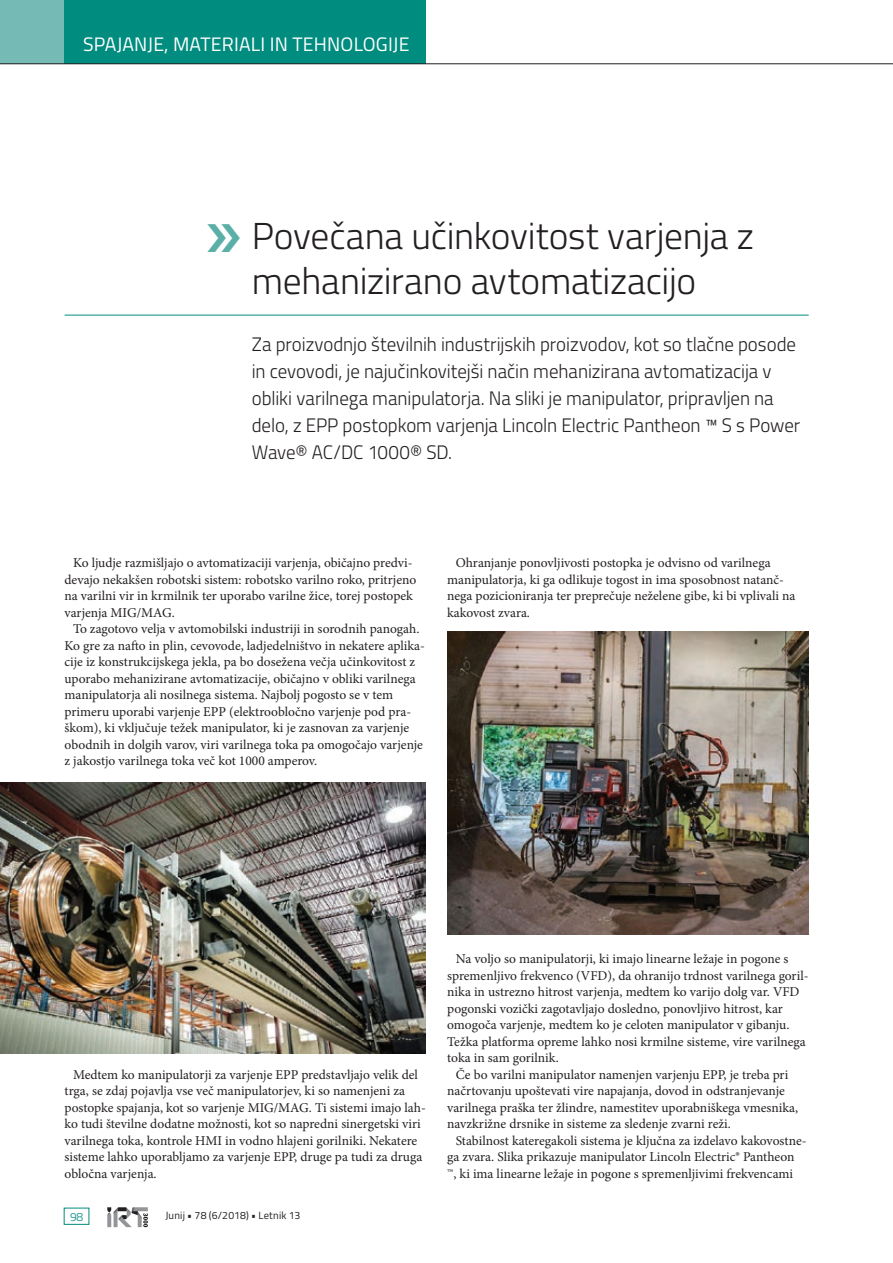
<style>
.page{position:relative;width:893px;height:1263px;background:#fff}
.page>*{position:absolute;margin:0;border:0;box-sizing:border-box;transform-origin:0 0}
.Članek_naslov{font:300 37.5px/45px "Titillium";letter-spacing:-.005em;color:#231f20}
.Članek_naslov-2{font:300 19.5px/27px "Titillium";letter-spacing:-.005em;color:#231f20}
.t1{font:19.5px "Titillium";letter-spacing:.01em;color:#fff}
.vsebina_-_body_text{font:13.5px/16.5px "Minion Pro";color:#231f20}
.t2{font:300 12px "Titillium";color:#008c7e}
.t3{font:10.5px "Titillium";letter-spacing:.02em;color:#231f20}
</style>
<div class="page">
<svg style="left:107px;top:1207px;width:41px;height:20px"></svg>
<div style="left:64px;top:1208px;width:25px;height:17px;border:1px solid #008c7e"></div>
<div style="left:64px;top:0;width:361px;height:64px;background:#008c7e"></div>
<div style="left:0;top:0;width:64px;height:64px;background:#75bab4"></div>
<hr style="left:65px;top:315px;width:744px;height:1px;background:#008c7e">
<img style="left:0;top:783px;width:426px;height:271px">
<img style="left:447px;top:631px;width:362px;height:304px">
<hr style="left:0;top:63px;width:893px;height:1px;background:#231f20">
<h2 class="t1" style="left:83px;top:30px;width:328px">SPAJANJE, MATERIALI IN TEHNOLOGIJE</h2>
<p class="Članek_naslov" style="left:252px;top:212px;width:504px">Povečana učinkovitost varjenja z mehanizirano avtomatizacijo</p>
<p class="Članek_naslov-2" style="left:252px;top:330px;width:550px">Za proizvodnjo številnih industrijskih proizvodov, kot so tlačne posode in cevovodi, je najučinkovitejši način mehanizirana avtomatizacija v obliki varilnega manipulatorja. Na sliki je manipulator, pripravljen na delo, z EPP postopkom varjenja Lincoln Electric Pantheon ™ S s Power Wave® AC/DC 1000® SD.</p>
<p class="vsebina_-_body_text" style="left:65px;top:555px;width:353px;text-indent:9px">Ko ljudje razmišljajo o avtomatizaciji varjenja, običajno predvi&shy;devajo nekakšen robotski sistem: robotsko varilno roko, pritrjeno na varilni vir in krmilnik ter uporabo varilne žice, torej postopek varjenja MIG/MAG.</p>
<p class="vsebina_-_body_text" style="left:65px;top:621px;width:362px;text-indent:9px">To zagotovo velja v avtomobilski industriji in sorodnih panogah.<br>Ko gre za nafto in plin, cevovode, ladjedelništvo in nekatere aplika&shy;cije iz konstrukcijskega jekla, pa bo dosežena večja učinkovitost z uporabo mehanizirane avtomatizacije, običajno v obliki varilnega manipulatorja ali nosilnega sistema. Najbolj pogosto se v tem primeru uporabi varjenje EPP (elektroobločno varjenje pod pra&shy;škom), ki vključuje težek manipulator, ki je zasnovan za varjenje obodnih in dolgih varov, viri varilnega toka pa omogočajo varjenje z jakostjo varilnega toka več kot 1000 amperov.</p>
<p class="vsebina_-_body_text" style="left:447px;top:555px;width:350px;text-indent:9px">Ohranjanje ponovljivosti postopka je odvisno od varilnega manipulatorja, ki ga odlikuje togost in ima sposobnost natanč&shy;nega pozicioniranja ter preprečuje neželene gibe, ki bi vplivali na kakovost zvara.</p>
<p class="vsebina_-_body_text" style="left:65px;top:1066px;width:363px;text-indent:9px">Medtem ko manipulatorji za varjenje EPP predstavljajo velik del trga, se zdaj pojavlja vse več manipulatorjev, ki so namenjeni za postopke spajanja, kot so varjenje MIG/MAG. Ti sistemi imajo lah&shy;ko tudi številne dodatne možnosti, kot so napredni sinergetski viri varilnega toka, kontrole HMI in vodno hlajeni gorilniki. Nekatere sisteme lahko uporabljamo za varjenje EPP, druge pa tudi za druga obločna varjenja.</p>
<p class="t2" style="left:70px;top:1208px;width:15px">98</p>
<p class="t3" style="left:165px;top:1208px;width:136px">Junij • 78 (6/2018) • Letnik 13</p>
<p class="vsebina_-_body_text" style="left:447px;top:951px;width:363px;text-indent:9px">Na voljo so manipulatorji, ki imajo linearne ležaje in pogone s spremenljivo frekvenco (VFD), da ohranijo trdnost varilnega goril&shy;nika in ustrezno hitrost varjenja, medtem ko varijo dolg var. VFD pogonski vozički zagotavljajo dosledno, ponovljivo hitrost, kar omogoča varjenje, medtem ko je celoten manipulator v gibanju.<br>Težka platforma opreme lahko nosi krmilne sisteme, vire varilnega toka in sam gorilnik.</p>
<p class="vsebina_-_body_text" style="left:447px;top:1066px;width:352px;text-indent:9px">Če bo varilni manipulator namenjen varjenju EPP, je treba pri načrtovanju upoštevati vire napajanja, dovod in odstranjevanje varilnega praška ter žlindre, namestitev uporabniškega vmesnika, navzkrižne drsnike in sisteme za sledenje zvarni reži.</p>
<p class="vsebina_-_body_text" style="left:447px;top:1132px;width:361px;text-indent:9px">Stabilnost kateregakoli sistema je ključna za izdelavo kakovostne&shy;ga zvara. Slika prikazuje manipulator Lincoln Electric® Pantheon ™, ki ima linearne ležaje in pogone s spremenljivimi frekvencami</p>
</div>
